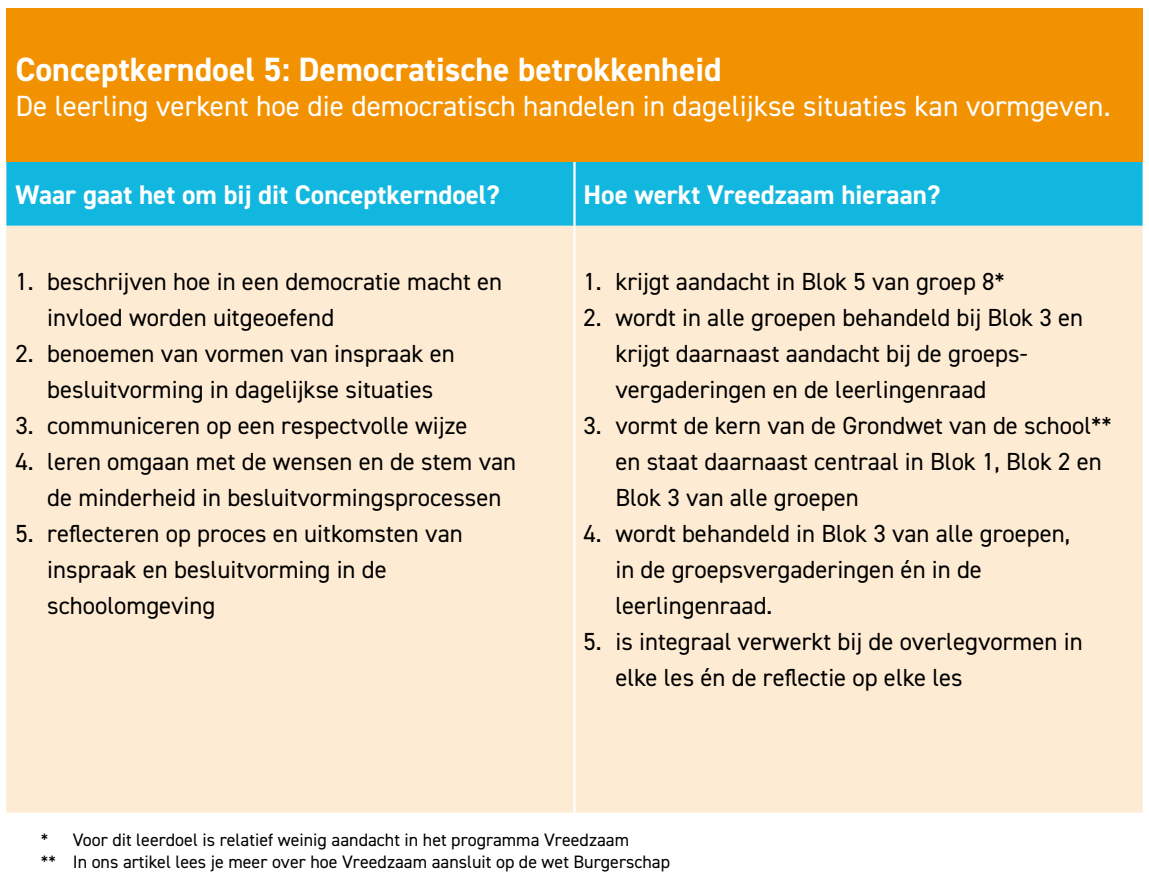
<style>
.page{position:relative;width:1149px;height:893px;background:#fff}
.page>*{position:absolute;margin:0;border:0;box-sizing:border-box;transform-origin:0 0}
.t1{font:700 33.75px "DIN2014";color:#fff}
.t2{font:29.25px "DIN2014";color:#fff}
.t3{font:700 27px "DIN2014";color:#fff}
.t4{font:24.75px/36px "DIN2014";color:#000}
.t5{font:18px/22.5px "DIN2014";color:#000}
</style>
<div class="page">
<div style="left:6px;top:9px;width:1136px;height:153px;background:#f39200"></div>
<div style="left:6px;top:162px;width:1136px;height:64px;background:#12b7df"></div>
<div style="left:6px;top:226px;width:1136px;height:587px;background:#feebd3"></div>
<hr style="left:573px;top:162px;width:2px;height:64px;background:#fff">
<hr style="left:573px;top:226px;width:2px;height:587px;background:#fff">
<h1 class="t1" style="left:15px;top:47px;width:707px">Conceptkerndoel 5: Democratische betrokkenheid</h1>
<p class="t2" style="left:15px;top:88px;width:1096px">De leerling verkent hoe die democratisch handelen in dagelijkse situaties kan vormgeven.</p>
<p class="t3" style="left:15px;top:177px;width:486px">Waar gaat het om bij dit Conceptkerndoel?</p>
<p class="t3" style="left:583px;top:177px;width:358px">Hoe werkt Vreedzaam hieraan?</p>
<p class="t4" style="left:47px;top:263px;width:456px;text-indent:-32px">1. beschrijven hoe in een democratie macht en invloed worden uitgeoefend</p>
<p class="t4" style="left:15px;top:335px;width:441px;text-align:center">2. benoemen van vormen van inspraak en besluitvorming in dagelijkse situaties</p>
<p class="t4" style="left:15px;top:407px;width:453px">3. communiceren op een respectvolle wijze</p>
<p class="t4" style="left:47px;top:443px;width:470px;text-indent:-32px">4. leren omgaan met de wensen en de stem van de minderheid in besluitvormingsprocessen</p>
<p class="t4" style="left:47px;top:515px;width:417px;text-indent:-32px">5. reflecteren op proces en uitkomsten van inspraak en besluitvorming in de schoolomgeving</p>
<p class="t4" style="left:583px;top:263px;width:423px">1. krijgt aandacht in Blok 5 van groep 8*</p>
<p class="t4" style="left:615px;top:299px;width:469px;text-indent:-32px">2. wordt in alle groepen behandeld bij Blok 3 en krijgt daarnaast aandacht bij de groeps&shy;vergaderingen en de leerlingenraad</p>
<p class="t4" style="left:615px;top:407px;width:497px;text-indent:-32px">3. vormt de kern van de Grondwet van de school** en staat daarnaast centraal in Blok 1, Blok 2 en<br>Blok 3 van alle groepen</p>
<p class="t4" style="left:615px;top:515px;width:456px;text-indent:-32px">4. wordt behandeld in Blok 3 van alle groepen, in de groepsvergaderingen én in de leerlingenraad.</p>
<p class="t4" style="left:615px;top:623px;width:468px;text-indent:-32px">5. is integraal verwerkt bij de overlegvormen in elke les én de reflectie op elke les</p>
<p class="t5" style="left:41px;top:828px;width:630px">* Voor dit leerdoel is relatief weinig aandacht in het programma Vreedzaam<br>** In ons artikel lees je meer over hoe Vreedzaam aansluit op de wet Burgerschap</p>
</div>
